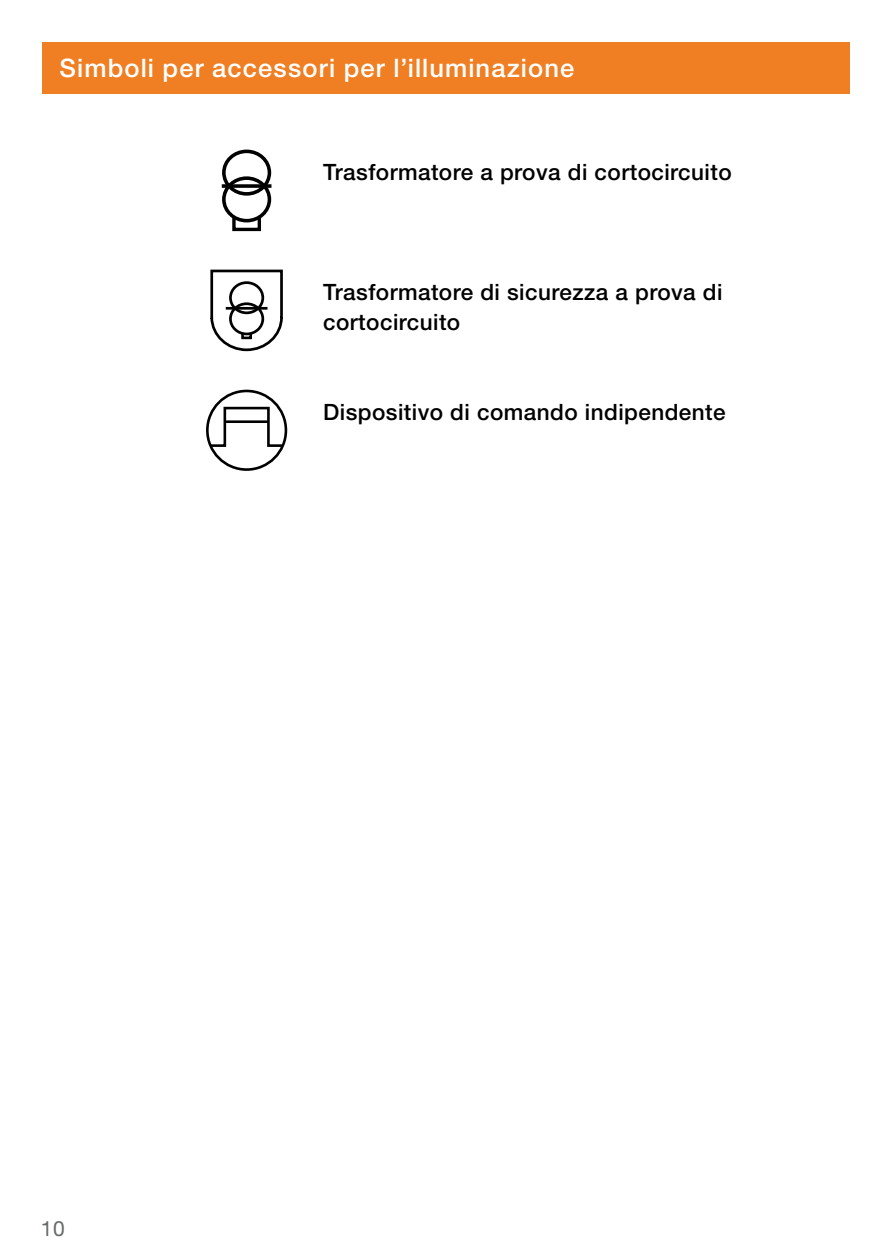
<style>
.page{position:relative;width:893px;height:1259px;background:#fff}
.page>*{position:absolute;margin:0;border:0;box-sizing:border-box;transform-origin:0 0}
.t1{font:500 25.5px "Helvetica Neue LT Std";letter-spacing:.045em;color:#fff}
.t2{font:500 22.5px/30px "Helvetica Neue LT Std";letter-spacing:.02em;color:#000}
.t3{font:21px "Helvetica Neue LT Std";color:#656a68}
</style>
<div class="page">
<div style="left:43px;top:43px;width:807px;height:51px;background:#f07f23"></div>
<div style="left:222px;top:150px;width:49px;height:46px;border:4px solid #000;border-radius:50%"></div>
<div style="left:222px;top:176px;width:49px;height:46px;border:4px solid #000;border-radius:50%"></div>
<div style="left:232px;top:215px;width:29px;height:16px;border:3px solid #000"></div>
<svg style="left:222px;top:184px;width:49px;height:4px"></svg>
<svg style="left:210px;top:270px;width:73px;height:81px"></svg>
<hr style="left:226px;top:307px;width:41px;height:3px;background:#000">
<div style="left:206px;top:390px;width:81px;height:81px;border:3px solid #000;border-radius:50%"></div>
<svg style="left:208px;top:405px;width:77px;height:43px"></svg>
<hr style="left:225px;top:420px;width:43px;height:3px;background:#000">
<p class="t1" style="left:60px;top:53px;width:516px">Simboli per accessori per l’illuminazione</p>
<p class="t2" style="left:323px;top:156px;width:410px">Trasformatore a prova di cortocircuito</p>
<p class="t2" style="left:323px;top:276px;width:401px">Trasformatore di sicurezza a prova di cortocircuito</p>
<p class="t2" style="left:323px;top:396px;width:404px">Dispositivo di comando indipendente</p>
<p class="t3" style="left:41px;top:1215px;width:25px">10</p>
</div>
